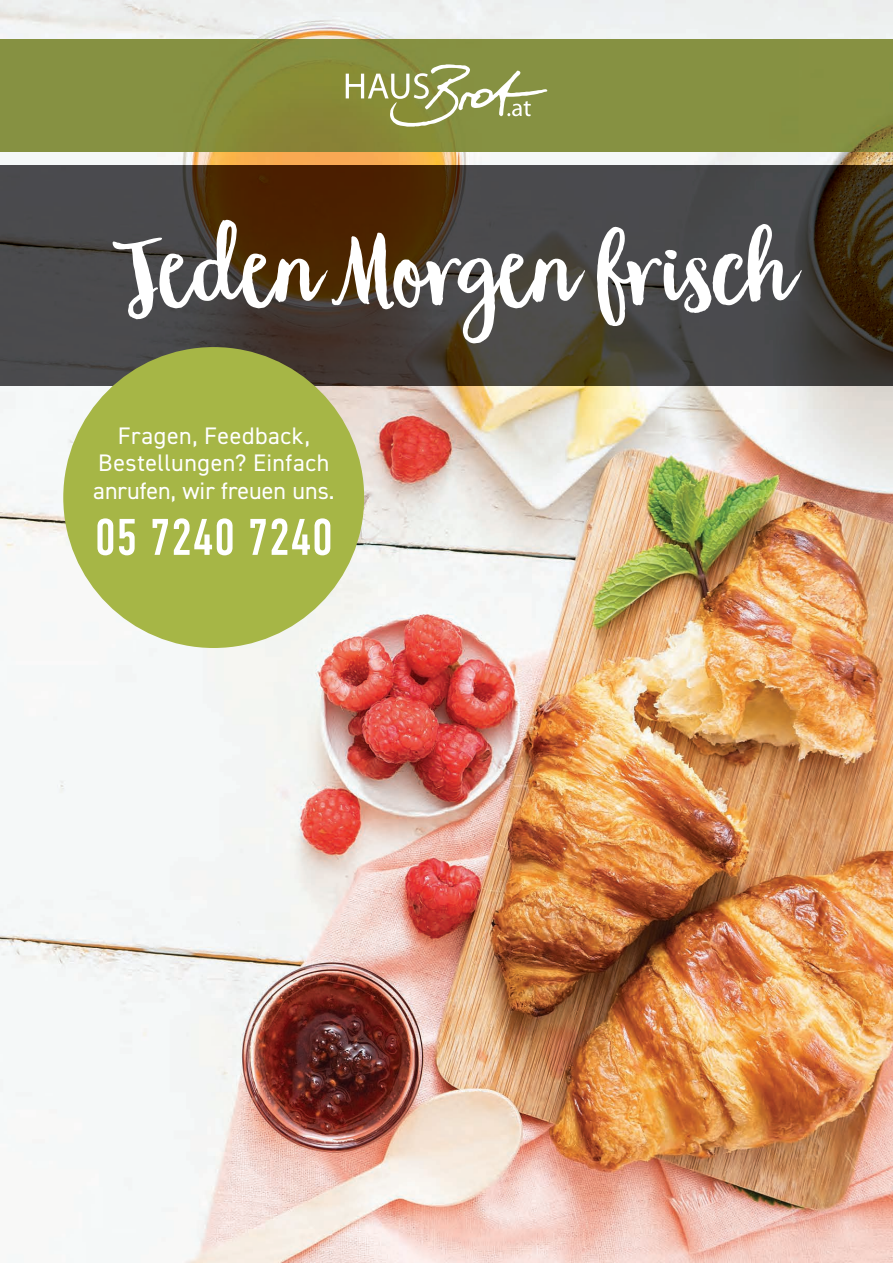
<style>
.page{position:relative;width:893px;height:1263px;background:#fff}
.page>*{position:absolute;margin:0;border:0;box-sizing:border-box;transform-origin:0 0}
.t1{font:108.3px "Garden Grown";color:#fff}
.t2{font:51.3px "DIN Condensed";color:#fff}
.t3{font:24px/27.5px "DIN2014";letter-spacing:.02em;color:#fff;text-align:center}
</style>
<div class="page">
<img style="left:0;top:0;width:893px;height:1263px">
<img style="left:0;top:40px;width:893px;height:111px">
<img style="left:0;top:165px;width:893px;height:221px">
<svg style="left:346px;top:64px;width:201px;height:63px;background:#9ca361"></svg>
<div style="left:63px;top:347px;width:301px;height:301px;background:#a6b646;border-radius:50%"></div>
<h1 class="t1" style="left:120px;top:201px;width:676px">Jeden Morgen frisch</h1>
<p class="t3" style="left:93px;top:421px;width:243px">Fragen, Feedback,<br>Bestellungen? Einfach anrufen, wir freuen uns.</p>
<h2 class="t2" style="left:95px;top:509px;width:240px">05 7240 7240</h2>
</div>
